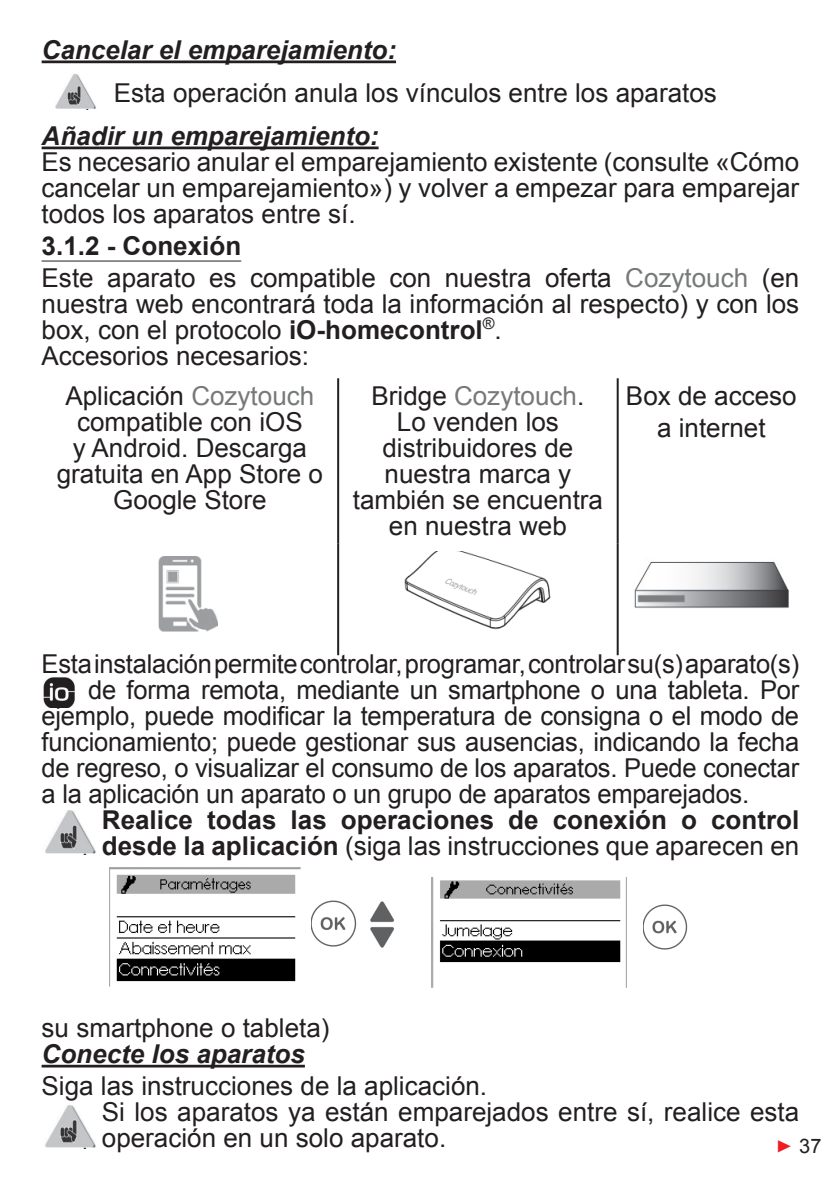
<style>
.page{position:relative;width:840px;height:1191px;background:#fff}
.page>*{position:absolute;margin:0;border:0;box-sizing:border-box;transform-origin:0 0}
.t1{font:26px/26px "Arial";color:#231f20}
.t2{font:700 26px/26px "Arial";color:#231f20}
.t3{font:italic 700 26px "Arial";color:#231f20}
.t4{font:20px "Arial";color:#231f20}
.s1{font-weight:700}
.s2{color:#767879}
.s3{font-weight:400}
.s4{font-family:"Minion Pro";font-size:26px;color:#ee1d23}
</style>
<div class="page">
<hr style="left:42px;top:60px;width:354px;height:3px;background:#231f20">
<hr style="left:42px;top:146px;width:336px;height:3px;background:#231f20">
<hr style="left:42px;top:260px;width:199px;height:1px;background:#231f20">
<hr style="left:42px;top:1064px;width:263px;height:3px;background:#231f20">
<img style="left:55px;top:74px;width:41px;height:35px">
<hr style="left:337px;top:378px;width:2px;height:165px;background:#231f20">
<hr style="left:616px;top:378px;width:2px;height:165px;background:#231f20">
<hr style="left:337px;top:543px;width:2px;height:112px;background:#231f20">
<hr style="left:616px;top:543px;width:2px;height:112px;background:#231f20">
<img style="left:158px;top:556px;width:60px;height:76px">
<img style="left:404px;top:551px;width:147px;height:79px">
<img style="left:634px;top:561px;width:155px;height:47px">
<img style="left:43px;top:677px;width:32px;height:30px">
<img style="left:45px;top:810px;width:51px;height:44px">
<img style="left:45px;top:1105px;width:51px;height:43px">
<img style="left:643px;top:904px;width:44px;height:45px">
<img style="left:311px;top:900px;width:45px;height:46px">
<img style="left:370px;top:901px;width:24px;height:46px">
<img style="left:431px;top:877px;width:195px;height:111px">
<img style="left:110px;top:867px;width:191px;height:119px">
<p class="t3" style="left:42px;top:33px;width:356px">Cancelar el emparejamiento:</p>
<p class="t1" style="left:114px;top:80px;width:604px">Esta operación anula los vínculos entre los aparatos</p>
<p class="t3" style="left:42px;top:119px;width:338px">Añadir un emparejamiento:</p>
<p class="t1" style="left:42px;top:149px;width:758px;text-align:justify">Es necesario anular el emparejamiento existente (consulte «Cómo cancelar un emparejamiento») y volver a empezar para emparejar todos los aparatos entre sí.</p>
<p class="t1" style="left:42px;top:230px;width:758px;line-height:31.6px"><span class="s1">3.1.2 - Conexión<br></span>Este aparato es compatible con nuestra oferta <span class="s2">Cozytouch</span> (en</p>
<p class="t1" style="left:42px;top:291px;width:758px">nuestra web encontrará toda la información al respecto) y con los box, con el protocolo <span class="s1">iO-homecontrol</span><sup>®</sup>.<br>Accesorios necesarios:</p>
<p class="t1" style="left:57px;top:383px;width:267px;text-align:center">Aplicación <span class="s2">Cozytouch </span>compatible con iOS<br>y Android. Descarga gratuita en App Store o<br>Google Store</p>
<p class="t1" style="left:352px;top:383px;width:252px;text-align:center">Bridge <span class="s2">Cozytouch</span>.<br>Lo venden los distribuidores de nuestra marca y también se encuentra en nuestra web</p>
<p class="t1" style="left:625px;top:380px;width:172px;line-height:31.6px;text-align:center">Box de acceso a internet</p>
<p class="t1" style="left:42px;top:651px;width:758px">Esta instalación permite controlar, programar, controlar su(s) aparato(s)</p>
<p class="t1" style="left:88px;top:677px;width:712px">de forma remota, mediante un smartphone o una tableta. Por</p>
<p class="t1" style="left:42px;top:703px;width:758px">ejemplo, puede modificar la temperatura de consigna o el modo de</p>
<p class="t1" style="left:42px;top:729px;width:758px">funcionamiento; puede gestionar sus ausencias, indicando la fecha</p>
<p class="t1" style="left:42px;top:755px;width:758px">de regreso, o visualizar el consumo de los aparatos. Puede conectar</p>
<p class="t1" style="left:42px;top:781px;width:709px">a la aplicación un aparato o un grupo de aparatos emparejados.</p>
<p class="t2" style="left:102px;top:808px;width:698px">Realice todas las operaciones de conexión o control desde la aplicación <span class="s3">(siga las instrucciones que aparecen en</span></p>
<p class="t1" style="left:42px;top:1015px;width:289px">su smartphone o tableta)</p>
<p class="t3" style="left:42px;top:1037px;width:264px">Conecte los aparatos</p>
<p class="t1" style="left:102px;top:1073px;width:698px;text-indent:-60px">Siga las instrucciones de la aplicación.<br>Si los aparatos ya están emparejados entre sí, realice esta operación en un solo aparato.</p>
<p class="t4" style="left:775px;top:1133px;width:47px"><span class="s4">▶</span> 37</p>
</div>
